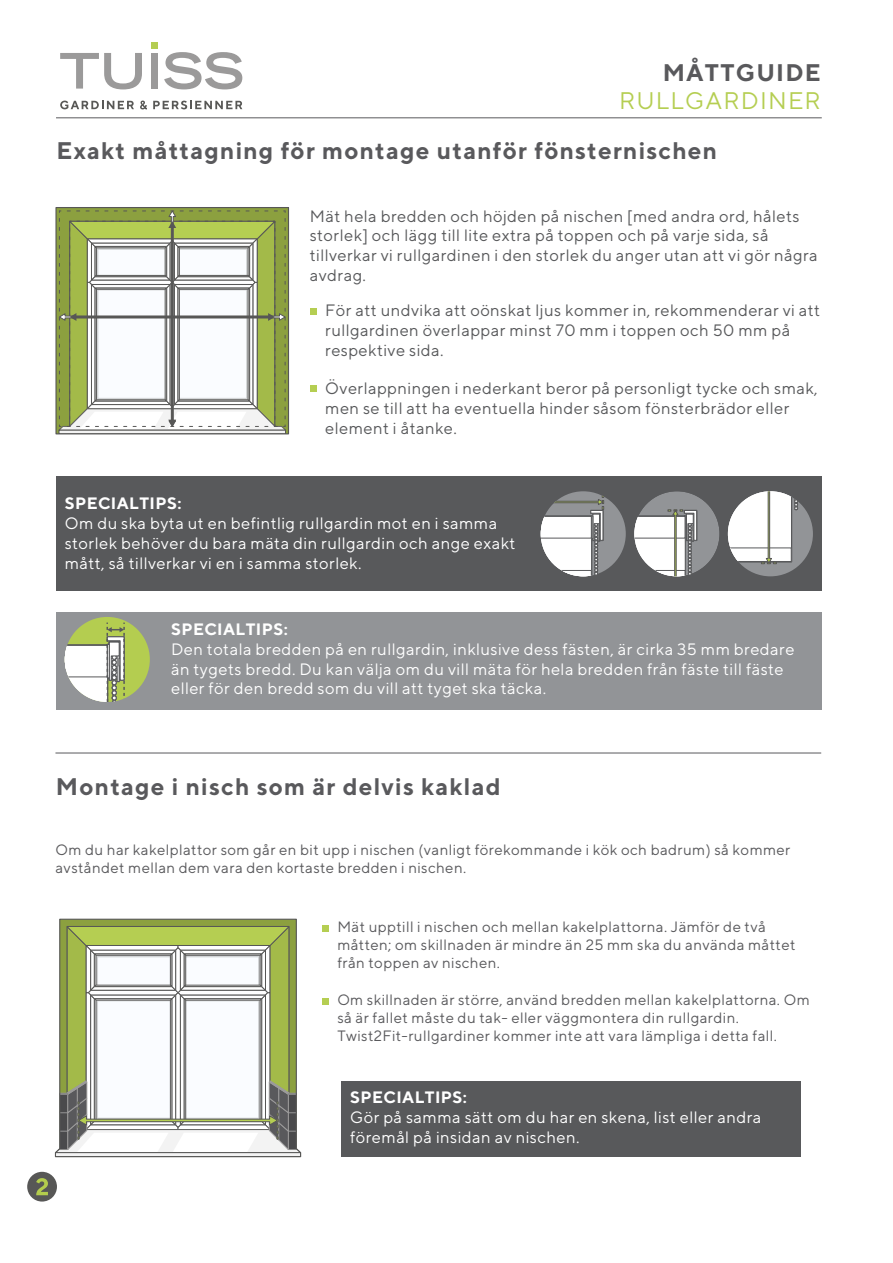
<style>
.page{position:relative;width:893px;height:1263px;background:#fff}
.page>*{position:absolute;margin:0;border:0;box-sizing:border-box;transform-origin:0 0}
.t1{font:700 24px "TT Norms";letter-spacing:.05em;color:#59595c}
.t2{font:24px "TT Norms";letter-spacing:.05em;color:#b5ce52}
.t3{font:16.5px/19.8px "TT Norms";letter-spacing:.025em;color:#58595b}
.t4{font:16.5px/19.8px "TT Norms";letter-spacing:.025em;color:#fff}
.t5{font:700 16.5px "TT Norms";letter-spacing:.025em;color:#fff}
.t6{font:15px/18px "TT Norms";letter-spacing:.025em;color:#59595c}
</style>
<div class="page">
<div style="left:27px;top:1172px;width:30px;height:29px;background:#575756;border-radius:50%"></div>
<svg style="left:36px;top:1178px;width:12px;height:17px"></svg>
<hr style="left:56px;top:117px;width:766px;height:1px;background:#59595c">
<div style="left:310px;top:308px;width:7px;height:7px;background:#b5ce52"></div>
<div style="left:310px;top:385px;width:7px;height:7px;background:#b5ce52"></div>
<svg style="left:59px;top:430px;width:227px;height:2px"></svg>
<svg style="left:59px;top:210px;width:227px;height:220px"></svg>
<div style="left:55px;top:207px;width:234px;height:227px;border:1px solid #575756"></div>
<hr style="left:55px;top:753px;width:766px;height:1px;background:#59595c">
<svg style="left:54px;top:918px;width:248px;height:240px"></svg>
<div style="left:342px;top:1081px;width:459px;height:76px;background:#58595b"></div>
<div style="left:322px;top:924px;width:7px;height:7px;background:#b5ce52"></div>
<div style="left:322px;top:998px;width:7px;height:7px;background:#b5ce52"></div>
<div style="left:56px;top:476px;width:765px;height:115px;background:#58595b"></div>
<div style="left:541px;top:491px;width:85px;height:85px;background:#929497;border-radius:50%"></div>
<svg style="left:541px;top:494px;width:63px;height:83px"></svg>
<div style="left:728px;top:491px;width:85px;height:85px;background:#929497;border-radius:50%"></div>
<svg style="left:728px;top:491px;width:76px;height:73px"></svg>
<div style="left:634px;top:491px;width:85px;height:85px;background:#929497;border-radius:50%"></div>
<svg style="left:634px;top:509px;width:64px;height:68px"></svg>
<div style="left:56px;top:612px;width:766px;height:98px;background:#929497"></div>
<div style="left:65px;top:617px;width:85px;height:85px;background:#b4cd50;border-radius:50%"></div>
<svg style="left:65px;top:623px;width:60px;height:79px"></svg>
<div style="left:151px;top:42px;width:7px;height:7px;background:#b4cd52"></div>
<svg style="left:60px;top:53px;width:82px;height:36px"></svg>
<div style="left:151px;top:53px;width:7px;height:36px;background:#9b9a9a"></div>
<svg style="left:164px;top:52px;width:78px;height:37px"></svg>
<svg style="left:60px;top:101px;width:74px;height:8px"></svg>
<svg style="left:140px;top:101px;width:7px;height:8px"></svg>
<svg style="left:153px;top:101px;width:89px;height:8px"></svg>
<h1 class="t1" style="left:663px;top:57px;width:160px">MÅTTGUIDE</h1>
<h1 class="t2" style="left:619px;top:86px;width:203px">RULLGARDINER</h1>
<h1 class="t1" style="left:57px;top:136px;width:662px">Exakt måttagning för montage utanför fönsternischen</h1>
<p class="t3" style="left:310px;top:206px;width:509px">Mät hela bredden och höjden på nischen [med andra ord, hålets storlek] och lägg till lite extra på toppen och på varje sida, så tillverkar vi rullgardinen i den storlek du anger utan att vi gör några avdrag.</p>
<p class="t3" style="left:325px;top:300px;width:496px">För att undvika att oönskat ljus kommer in, rekommenderar vi att rullgardinen överlappar minst 70 mm i toppen och 50 mm på respektive sida.</p>
<p class="t3" style="left:325px;top:378px;width:494px">Överlappningen i nederkant beror på personligt tycke och smak, men se till att ha eventuella hinder såsom fönsterbrädor eller element i åtanke.</p>
<p class="t5" style="left:65px;top:493px;width:118px">SPECIALTIPS:</p>
<p class="t4" style="left:65px;top:513px;width:452px">Om du ska byta ut en befintlig rullgardin mot en i samma storlek behöver du bara mäta din rullgardin och ange exakt mått, så tillverkar vi en i samma storlek.</p>
<p class="t5" style="left:171px;top:619px;width:118px">SPECIALTIPS:</p>
<p class="t4" style="left:171px;top:639px;width:625px">Den totala bredden på en rullgardin, inklusive dess fästen, är cirka 35 mm bredare än tygets bredd. Du kan välja om du vill mäta för hela bredden från fäste till fäste eller för den bredd som du vill att tyget ska täcka.</p>
<h1 class="t1" style="left:56px;top:771px;width:446px">Montage i nisch som är delvis kaklad</h1>
<p class="t6" style="left:55px;top:841px;width:736px">Om du har kakelplattor som går en bit upp i nischen (vanligt förekommande i kök och badrum) så kommer avståndet mellan dem vara den kortaste bredden i nischen.</p>
<p class="t6" style="left:337px;top:917px;width:460px">Mät upptill i nischen och mellan kakelplattorna. Jämför de två måtten; om skillnaden är mindre än 25 mm ska du använda måttet från toppen av nischen.</p>
<p class="t6" style="left:337px;top:990px;width:474px">Om skillnaden är större, använd bredden mellan kakelplattorna. Om så är fallet måste du tak- eller väggmontera din rullgardin.<br>Twist2Fit-rullgardiner kommer inte att vara lämpliga i detta fall.</p>
<p class="t5" style="left:350px;top:1087px;width:118px">SPECIALTIPS:</p>
<p class="t4" style="left:350px;top:1107px;width:413px">Gör på samma sätt om du har en skena, list eller andra föremål på insidan av nischen.</p>
</div>
